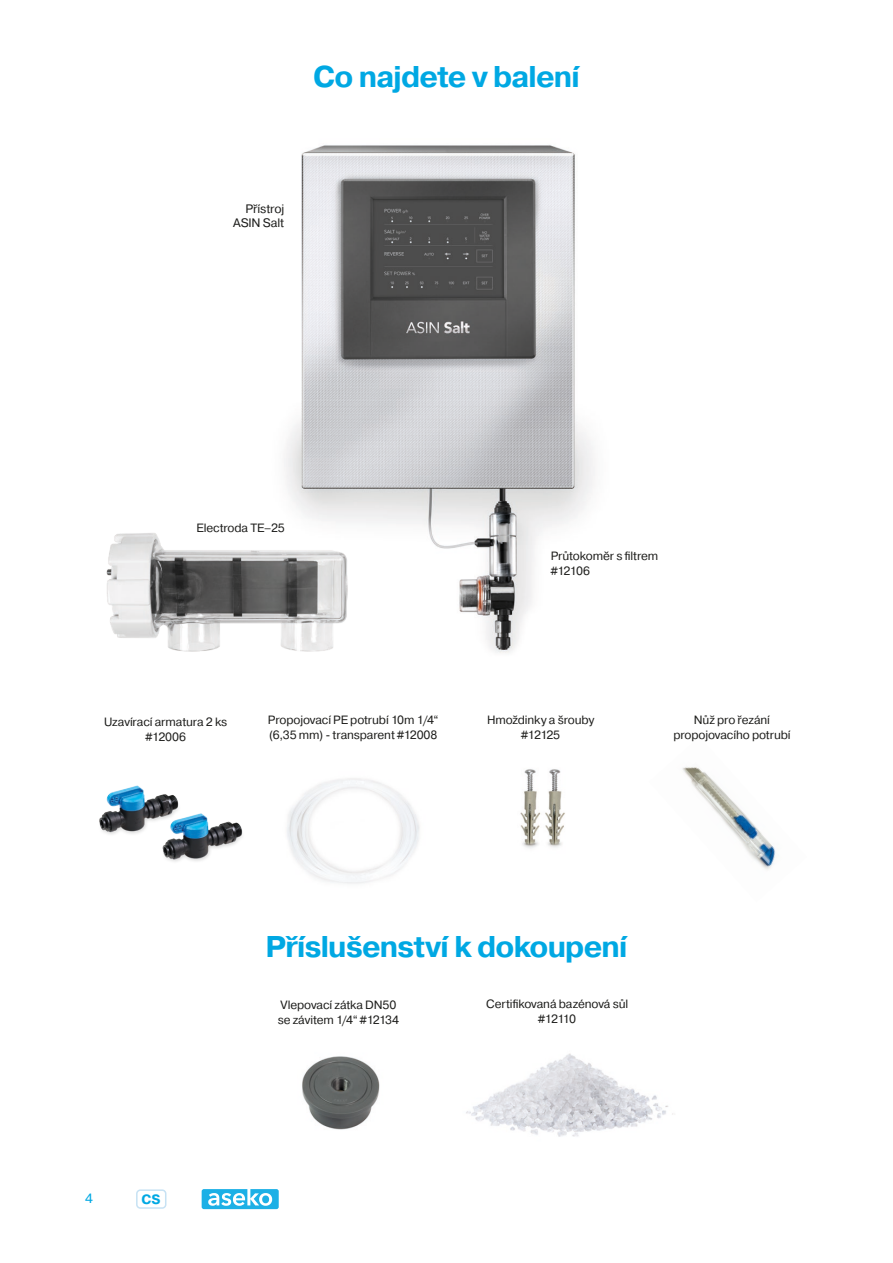
<style>
.page{position:relative;width:893px;height:1263px;background:#fff}
.page>*{position:absolute;margin:0;border:0;box-sizing:border-box;transform-origin:0 0}
.Nadpis_1{font:700 30px "Pragmatica";letter-spacing:-.03em;color:#00a8e3}
.t1{font:700 13.5px "Pragmatica";color:#00a8e3}
.t2{font:13.5px "Pragmatica";color:#00a8e3}
.Label{font:12.3px/14.2px "Pragmatica";letter-spacing:-.015em;color:#1d1d1b;text-align:right}
.Label-2{font:12px/15px "Pragmatica";letter-spacing:-.01em;color:#1d1d1b;text-align:center}
</style>
<div class="page">
<div style="left:136px;top:1189px;width:30px;height:20px;border:2px solid #c7e2f4;border-radius:4px"></div>
<svg style="left:202px;top:1189px;width:77px;height:20px"></svg>
<img style="left:284px;top:145px;width:311px;height:508px">
<img style="left:106px;top:507px;width:272px;height:146px">
<img style="left:682px;top:767px;width:94px;height:103px">
<img style="left:287px;top:778px;width:133px;height:106px">
<img style="left:520px;top:769px;width:45px;height:79px">
<img style="left:99px;top:785px;width:68px;height:50px">
<img style="left:144px;top:795px;width:99px;height:67px">
<img style="left:466px;top:1053px;width:207px;height:84px">
<img style="left:302px;top:1056px;width:78px;height:74px">
<p class="Nadpis_1" style="left:313px;top:58px;width:268px">Co najdete v balení</p>
<p class="Label" style="left:233px;top:202px;width:52px">Přístroj<br>ASIN Salt</p>
<p class="Label-2" style="left:197px;top:521px;width:90px">Electroda TE–25</p>
<p class="Label-2" style="left:551px;top:548px;width:109px;text-align:left">Průtokoměr s filtrem #12106</p>
<p class="Label-2" style="left:104px;top:715px;width:125px">Uzavírací armatura 2 ks #12006</p>
<p class="Label-2" style="left:268px;top:712px;width:172px">Propojovací PE potrubí 10m 1/4“</p>
<p class="Label-2" style="left:269px;top:727px;width:170px">(6,35 mm) - transparent #12008</p>
<p class="Label-2" style="left:487px;top:712px;width:109px">Hmoždinky a šrouby #12125</p>
<p class="Label-2" style="left:673px;top:712px;width:119px">Nůž pro řezání propojovacího potrubí</p>
<p class="t2" style="left:85px;top:1190px;width:9px">4</p>
<p class="t1" style="left:141px;top:1190px;width:20px">CS</p>
<p class="Nadpis_1" style="left:265px;top:927px;width:364px">Příslušenství k dokoupení</p>
<p class="Label-2" style="left:278px;top:997px;width:123px;text-align:left">Vlepovací zátka DN50 se závitem 1/4“ #12134</p>
<p class="Label-2" style="left:486px;top:996px;width:143px">Certifikovaná bazénová sůl #12110</p>
</div>
